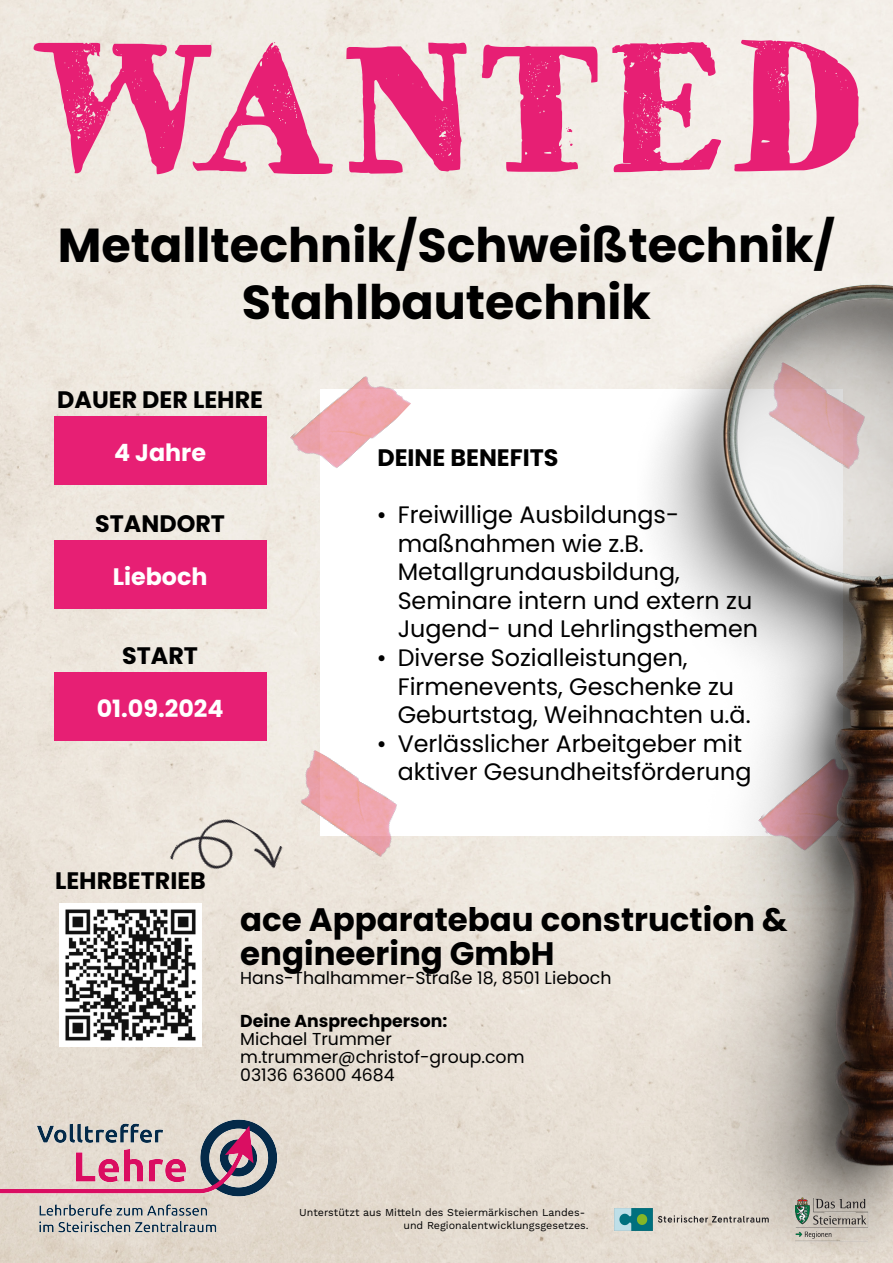
<style>
.page{position:relative;width:893px;height:1263px;background:#fff}
.page>*{position:absolute;margin:0;border:0;box-sizing:border-box;transform-origin:0 0}
.t1{font:186.3px "HVD Bodedo";color:#e71f74}
.t2{font:700 47.55px/57.2px "Poppins";color:#000;text-align:center}
.t3{font:700 32.4px/34px "Poppins";color:#000}
.t4{font:23.85px/28.5px "Poppins";color:#000}
.t5{font:700 23.85px "Poppins";color:#000}
.t6{font:700 23.85px "Poppins";color:#fff}
.t7{font:17.4px "Poppins";color:#000}
.t8{font:17.25px/18.1px "Poppins";color:#000}
.t9{font:700 17.25px "Poppins";color:#000}
.t10{font:10.65px/12.8px "Work Sans";color:#000}
.s1{font-family:"Times New Roman"}
</style>
<div class="page">
<img style="left:0;top:0;width:893px;height:1263px">
<div style="left:54px;top:416px;width:212px;height:68px;background:#e71f74"></div>
<div style="left:320px;top:389px;width:523px;height:447px;background:#fff"></div>
<img style="left:285px;top:750px;width:129px;height:108px">
<img style="left:287px;top:359px;width:124px;height:125px">
<div style="left:54px;top:541px;width:212px;height:68px;background:#e71f74"></div>
<img style="left:637px;top:193px;width:256px;height:1063px">
<div style="left:54px;top:672px;width:212px;height:68px;background:#e71f74"></div>
<img style="left:59px;top:903px;width:143px;height:143px">
<img style="left:0;top:1070px;width:296px;height:193px">
<img style="left:793px;top:1198px;width:75px;height:43px">
<img style="left:614px;top:1209px;width:156px;height:21px">
<img style="left:170px;top:803px;width:115px;height:100px">
<h1 class="t1" style="left:27px;top:-12px;width:841px">WANTED</h1>
<h2 class="t2" style="left:58px;top:217px;width:779px">Metalltechnik/Schweißtechnik/<br>Stahlbautechnik</h2>
<p class="t5" style="left:57px;top:386px;width:207px">DAUER DER LEHRE</p>
<p class="t6" style="left:114px;top:438px;width:94px">4 Jahre</p>
<p class="t5" style="left:95px;top:510px;width:131px">STANDORT</p>
<p class="t6" style="left:113px;top:563px;width:96px">Lieboch</p>
<p class="t5" style="left:122px;top:642px;width:77px">START</p>
<p class="t6" style="left:97px;top:695px;width:128px">01.09.2024</p>
<p class="t5" style="left:55px;top:867px;width:152px">LEHRBETRIEB</p>
<p class="t5" style="left:377px;top:444px;width:183px">DEINE BENEFITS</p>
<p class="t4" style="left:398px;top:501px;width:362px;text-indent:-20px"><span class="s1">•</span> Freiwillige Ausbildungs&shy;maßnahmen wie z.B.<br>Metallgrundausbildung,<br>Seminare intern und extern zu<br>Jugend- und Lehrlingsthemen</p>
<p class="t4" style="left:398px;top:643px;width:355px;text-indent:-20px"><span class="s1">•</span> Diverse Sozialleistungen,<br>Firmenevents, Geschenke zu<br>Geburtstag, Weihnachten u.ä.</p>
<p class="t4" style="left:398px;top:729px;width:355px;text-indent:-20px"><span class="s1">•</span> Verlässlicher Arbeitgeber mit aktiver Gesundheitsförderung</p>
<h3 class="t3" style="left:240px;top:903px;width:549px">ace Apparatebau construction &amp; engineering GmbH</h3>
<p class="t7" style="left:240px;top:967px;width:373px">Hans-Thalhammer-Straße 18, 8501 Lieboch</p>
<p class="t9" style="left:240px;top:1011px;width:209px">Deine Ansprechperson:</p>
<p class="t8" style="left:240px;top:1030px;width:286px">Michael Trummer m.trummer@christof-group.com<br>03136 63600 4684</p>
<p class="t10" style="left:403px;top:1207px;width:187px;text-indent:-104px">Unterstützt aus Mitteln des Steiermärkischen Landes&shy;und Regionalentwicklungsgesetzes.</p>
</div>
